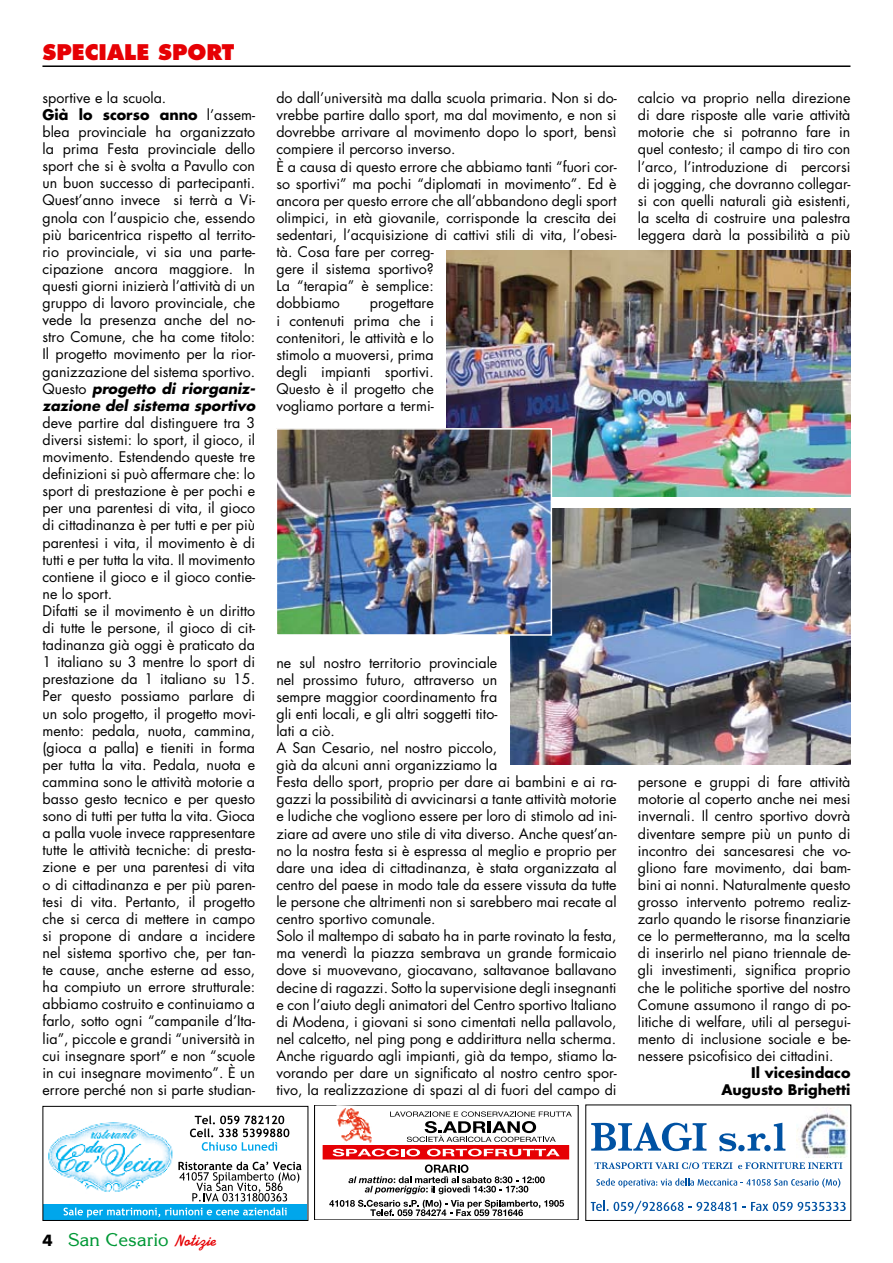
<style>
.page{position:relative;width:893px;height:1263px;background:#fff}
.page>*{position:absolute;margin:0;border:0;box-sizing:border-box;transform-origin:0 0}
.t1{font:800 21px "Futura Std";color:#e60004}
.t2{font:18px "Korinna Std";color:#009836}
.t3{font:14.25px/17.1px "Futura Std";color:#000}
.t4{font:700 14.25px/17.1px "Futura Std";color:#000;text-align:right}
.s1{font-weight:700}
.s2{font-weight:700;font-style:italic}
.s3{font-family:"Futura Std";font-weight:700;font-size:15px;color:#000}
.s4{font-family:"Swing";font-weight:700;color:#e60004}
</style>
<div class="page">
<hr style="left:42px;top:65px;width:808px;height:2px;background:#000">
<svg style="left:348px;top:1164px;width:197px;height:30px"></svg>
<svg style="left:329px;top:1200px;width:235px;height:16px"></svg>
<img style="left:335px;top:1105px;width:39px;height:38px">
<svg style="left:390px;top:1111px;width:182px;height:31px"></svg>
<svg style="left:325px;top:1147px;width:242px;height:10px"></svg>
<div style="left:323px;top:1145px;width:246px;height:14px;border:1px solid #e60004"></div>
<svg style="left:333px;top:1149px;width:87px;height:7px"></svg>
<svg style="left:427px;top:1149px;width:133px;height:7px"></svg>
<img style="left:797px;top:1108px;width:50px;height:50px">
<svg style="left:591px;top:1123px;width:115px;height:28px"></svg>
<svg style="left:719px;top:1123px;width:66px;height:28px"></svg>
<svg style="left:595px;top:1162px;width:137px;height:7px"></svg>
<svg style="left:738px;top:1162px;width:104px;height:7px"></svg>
<svg style="left:591px;top:1200px;width:145px;height:14px"></svg>
<svg style="left:743px;top:1202px;width:103px;height:9px"></svg>
<svg style="left:596px;top:1178px;width:244px;height:10px"></svg>
<div style="left:585px;top:1104px;width:266px;height:117px;border:1px solid #000"></div>
<div style="left:43px;top:1204px;width:264px;height:17px;background:#00a6eb"></div>
<img style="left:48px;top:1122px;width:125px;height:70px">
<svg style="left:64px;top:1207px;width:223px;height:10px"></svg>
<svg style="left:178px;top:1161px;width:124px;height:40px"></svg>
<svg style="left:190px;top:1115px;width:99px;height:36px"></svg>
<div style="left:43px;top:1106px;width:265px;height:115px;border:1px solid #000"></div>
<img style="left:446px;top:251px;width:404px;height:246px">
<img style="left:510px;top:509px;width:340px;height:255px">
<img style="left:279px;top:431px;width:270px;height:202px">
<div style="left:276px;top:428px;width:276px;height:208px;border:2px solid #fff"></div>
<h1 class="t1" style="left:42px;top:39px;width:194px">SPECIALE SPORT</h1>
<p class="t3" style="left:43px;top:89px;width:214px">sportive e la scuola.<br><span class="s1">Già lo scorso anno</span> l’assem&shy;blea provinciale ha organizzato la prima Festa provinciale dello sport che si è svolta a Pavullo con un buon successo di partecipanti.<br>Quest’anno invece si terrà a Vi&shy;gnola con l’auspicio che, essendo più baricentrica rispetto al territo&shy;rio provinciale, vi sia una parte&shy;cipazione ancora maggiore. I n questi giorni inizierà l’attività di un gruppo di lavoro provinciale, che vede la presenza anche del no&shy;stro Comune, che ha come titolo:<br>Il progetto movimento per la rior&shy;ganizzazione del sistema sportivo.<br>Questo <span class="s2">progetto di riorganiz&shy;zazione del sistema sportivo</span></p>
<p class="t3" style="left:43px;top:414px;width:214px">deve partire dal distinguere tra 3 diversi sistemi: lo sport, il gioco, il movimento. Estendendo queste tre definizioni si può affermare che: lo sport di prestazione è per pochi e per una parentesi di vita, il gioco di cittadinanza è per tutti e per più parentesi i vita, il movimento è di tutti e per tutta la vita. Il movimento contiene il gioco e il gioco contie&shy;ne lo sport.<br>Difatti se il movimento è un diritto di tutte le persone, il gioco di cit&shy;tadinanza già oggi è praticato da 1 italiano su 3 mentre lo sport di prestazione da 1 italiano su 15.<br>Per questo possiamo parlare di un solo progetto, il progetto movi&shy;mento: pedala, nuota, cammina, (gioca a palla) e tieniti in forma per tutta la vita. Pedala, nuota e cammina sono le attività motorie a basso gesto tecnico e per questo sono di tutti per tutta la vita. Gioca a palla vuole invece rappresentare tutte le attività tecniche: di presta&shy;zione e per una parentesi di vita o di cittadinanza e per più paren&shy;tesi di vita. Pertanto, il progetto che si cerca di mettere in campo si propone di andare a incidere nel sistema sportivo che, per tan&shy;te cause, anche esterne ad esso, ha compiuto un errore strutturale: abbiamo costruito e continuiamo a farlo, sotto ogni “campanile d’Ita&shy;lia”, piccole e grandi “università in cui insegnare sport” e non “scuole in cui insegnare movimento”. È un errore perché non si parte studian-</p>
<p class="t3" style="left:276px;top:90px;width:342px">do dall’università ma dalla scuola primaria. Non si do&shy;vrebbe partire dallo sport, ma dal movimento, e non si dovrebbe arrivare al movimento dopo lo sport, bensì compiere il percorso inverso.<br>È a causa di questo errore che abbiamo tanti “fuori cor&shy;so sportivi” ma pochi “diplomati in movimento”. Ed è ancora per questo errore che all’abbandono degli sport olimpici, in età giovanile, corrisponde la crescita dei sedentari, l’acquisizione di cattivi stili di vita, l’obesi&shy;tà. Cosa fare per correg-<br>gere il sistema sportivo?<br>La “terapia” è semplice:<br>dobbiamo</p>
<p class="t3" style="left:276px;top:295px;width:159px;text-align:justify;text-indent:93px">progettare i contenuti prima che i contenitori, le attività e lo stimolo a muoversi, prima degli impianti sportivi.<br>Questo è il progetto che vogliamo portare a termi-</p>
<p class="t3" style="left:276px;top:654px;width:342px">ne sul nostro territorio provinciale<br>nel prossimo futuro, attraverso un<br>sempre maggior coordinamento fra<br>gli enti locali, e gli altri soggetti tito-<br>lati a ciò.<br>A San Cesario, nel nostro piccolo,<br>già da alcuni anni organizziamo la<br>Festa dello sport, proprio per dare ai bambini e ai ra&shy;gazzi la possibilità di avvicinarsi a tante attività motorie e ludiche che vogliono essere per loro di stimolo ad ini&shy;ziare ad avere uno stile di vita diverso. Anche quest’an&shy;no la nostra festa si è espressa al meglio e proprio per dare una idea di cittadinanza, è stata organizzata al centro del paese in modo tale da essere vissuta da tutte le persone che altrimenti non si sarebbero mai recate al centro sportivo comunale.<br>Solo il maltempo di sabato ha in parte rovinato la festa, ma venerdì la piazza sembrava un grande formicaio dove si muovevano, giocavano, saltavanoe ballavano decine di ragazzi. Sotto la supervisione degli insegnanti e con l’aiuto degli animatori del Centro sportivo Italiano di Modena, i giovani si sono cimentati nella pallavolo, nel calcetto, nel ping pong e addirittura nella scherma.<br>Anche riguardo agli impianti, già da tempo, stiamo la&shy;vorando per dare un significato al nostro centro spor&shy;tivo, la realizzazione di spazi al di fuori del campo di</p>
<p class="t3" style="left:638px;top:90px;width:214px;text-align:justify">calcio va proprio nella direzione di dare risposte alle varie attività motorie che si potranno fare in quel contesto; il campo di tiro con l’arco, l’introduzione di percorsi di jogging, che dovranno collegar&shy;si con quelli naturali già esistenti, la scelta di costruire una palestra leggera darà la possibilità a più</p>
<p class="t3" style="left:638px;top:774px;width:214px;text-align:justify">persone e gruppi di fare attività motorie al coperto anche nei mesi invernali. I l centro sportivo dovrà diventare sempre più un punto di incontro dei sancesaresi che vo&shy;gliono fare movimento, dai bam&shy;bini ai nonni. Naturalmente questo grosso intervento potremo realiz&shy;zarlo quando le risorse finanziarie ce lo permetteranno, ma la scelta di inserirlo nel piano triennale de&shy;gli investimenti, significa proprio che le politiche sportive del nostro Comune assumono il rango di po&shy;litiche di welfare, utili al persegui&shy;mento di inclusione sociale e be&shy;nessere psicofisico dei cittadini.</p>
<p class="t4" style="left:721px;top:1064px;width:131px">Il vicesindaco<br>Augusto Brighetti</p>
<p class="t2" style="left:43px;top:1228px;width:175px"><span class="s3">4</span> San Cesario <span class="s4">Notizie</span></p>
</div>
